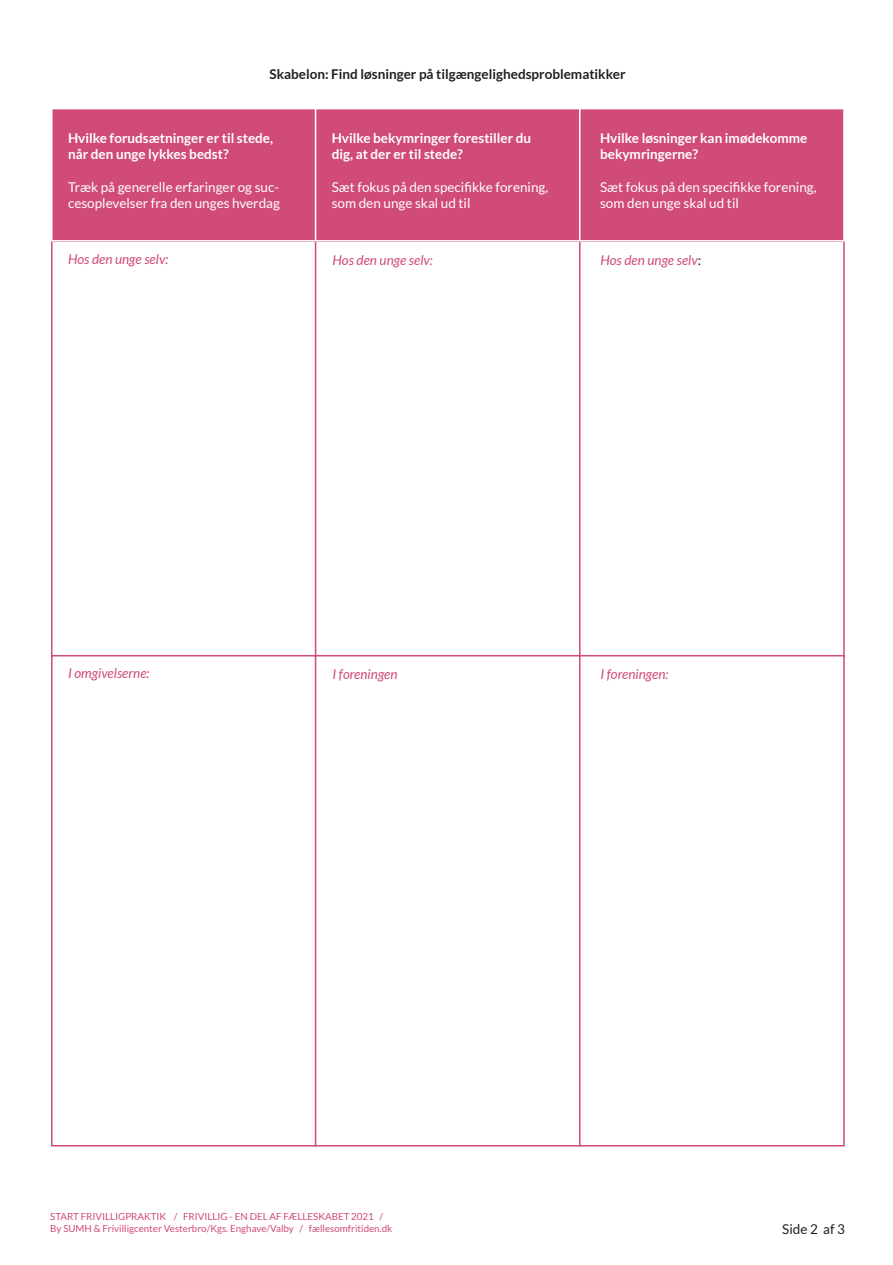
<style>
.page{position:relative;width:893px;height:1265px;background:#fff}
.page>*{position:absolute;margin:0;border:0;box-sizing:border-box;transform-origin:0 0}
.t1{font:13.5px/16.2px "Lato";color:#fff}
.t2{font:700 13.5px/16.2px "Lato";color:#fff}
.t3{font:italic 13.5px "Lato";color:#d04a7a}
.t4{font:700 13.5px "Lato";color:#231f20}
.t5{font:13.5px "Lato";color:#231f20}
.t6{font:9.75px/11.7px "Lato";color:#d04a7a}
.s1{font-style:normal;color:#231f20}
</style>
<div class="page">
<div style="left:51px;top:240px;width:266px;height:417px;background:#fff;border:2px solid #d04a7a"></div>
<div style="left:51px;top:655px;width:266px;height:491px;background:#fff;border:2px solid #d04a7a"></div>
<div style="left:51px;top:108px;width:266px;height:134px;background:#d04a7a;border:2px solid #fff"></div>
<div style="left:315px;top:240px;width:265px;height:417px;background:#fff;border:2px solid #d04a7a"></div>
<div style="left:315px;top:655px;width:265px;height:491px;background:#fff;border:2px solid #d04a7a"></div>
<div style="left:315px;top:108px;width:265px;height:134px;background:#d04a7a;border:2px solid #fff"></div>
<div style="left:579px;top:240px;width:266px;height:417px;background:#fff;border:2px solid #d04a7a"></div>
<div style="left:579px;top:655px;width:266px;height:491px;background:#fff;border:2px solid #d04a7a"></div>
<div style="left:579px;top:108px;width:266px;height:134px;background:#d04a7a;border:2px solid #fff"></div>
<p class="t4" style="left:269px;top:66px;width:358px">Skabelon: Find løsninger på tilgængelighedsproblematikker</p>
<p class="t2" style="left:68px;top:130px;width:207px">Hvilke forudsætninger er til stede, når den unge lykkes bedst?</p>
<p class="t1" style="left:68px;top:178px;width:213px">Træk på generelle erfaringer og suc&shy;cesoplevelser fra den unges hverdag</p>
<p class="t3" style="left:68px;top:251px;width:102px">Hos den unge selv:</p>
<p class="t2" style="left:332px;top:130px;width:201px">Hvilke bekymringer forestiller du dig, at der er til stede?</p>
<p class="t1" style="left:332px;top:178px;width:218px">Sæt fokus på den specifikke forening, som den unge skal ud til</p>
<p class="t3" style="left:333px;top:252px;width:102px">Hos den unge selv:</p>
<p class="t2" style="left:600px;top:130px;width:209px">Hvilke løsninger kan imødekomme bekymringerne?</p>
<p class="t1" style="left:600px;top:178px;width:218px">Sæt fokus på den specifikke forening, som den unge skal ud til</p>
<p class="t3" style="left:600px;top:252px;width:102px">Hos den unge selv<span class="s1">:</span></p>
<p class="t3" style="left:68px;top:666px;width:83px">I omgivelserne:</p>
<p class="t3" style="left:333px;top:666px;width:67px">I foreningen</p>
<p class="t3" style="left:600px;top:666px;width:69px">I foreningen:</p>
<p class="t6" style="left:50px;top:1210px;width:344px">START FRIVILLIGPRAKTIK / FRIVILLIG - EN DEL AF FÆLLESKABET 2021 /<br>By SUMH &amp; Frivilligcenter Vesterbro/Kgs. Enghave/Valby / fællesomfritiden.dk</p>
<p class="t5" style="left:782px;top:1221px;width:64px">Side 2 af 3</p>
</div>
